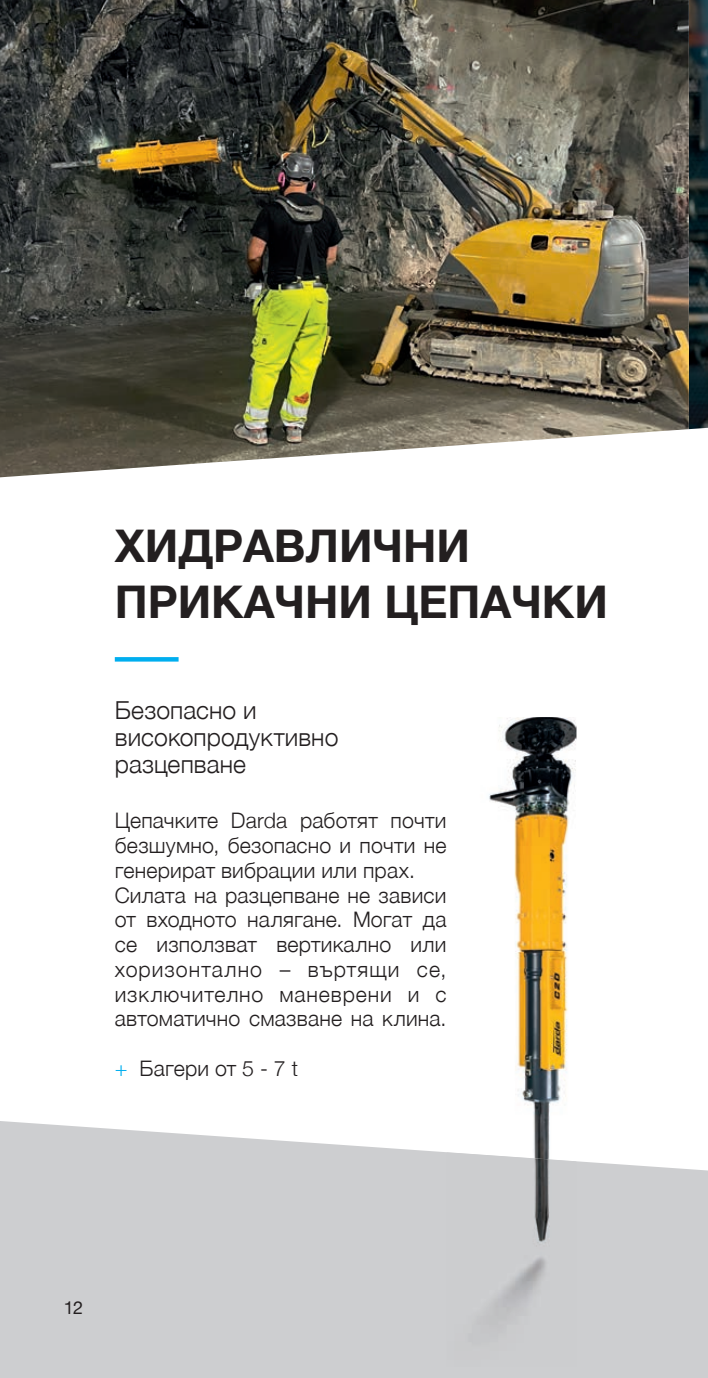
<style>
.page{position:relative;width:708px;height:1378px;background:#fff}
.page>*{position:absolute;margin:0;border:0;box-sizing:border-box;transform-origin:0 0}
.t1{font:700 45px/56.2px "Helvetica Neue";color:#231f20}
.t2{font:300 24.75px/27px "Helvetica Neue";letter-spacing:.005em;color:#231f20}
.t3{font:300 21.38px/24.8px "Helvetica Neue";letter-spacing:.01em;color:#231f20}
.t4{font:18px "Helvetica Neue";color:#231f20}
.s1{color:#00aeef}
</style>
<div class="page">
<svg style="left:0;top:1121px;width:708px;height:257px;background:#d1d2d3"></svg>
<img style="left:689px;top:0;width:19px;height:429px">
<img style="left:0;top:0;width:689px;height:477px">
<img style="left:447px;top:717px;width:129px;height:435px">
<img style="left:447px;top:1152px;width:129px;height:215px">
<svg style="left:115px;top:657px;width:64px;height:4px"></svg>
<h1 class="t1" style="left:115px;top:519px;width:495px">ХИДРАВЛИЧНИ<br>ПРИКАЧНИ ЦЕПАЧКИ</h1>
<p class="t2" style="left:115px;top:695px;width:225px">Безопасно и високопродуктивно разцепване</p>
<p class="t3" style="left:115px;top:806px;width:333px">Цепачките Darda работят почти безшумно, безопасно и почти не генерират вибрации или прах.<br>Силата на разцепване не зависи от входното налягане. Могат да се използват вертикално или хоризонтално – въртящи се, изключително маневрени и с автоматично смазване на клина.</p>
<p class="t3" style="left:115px;top:1054px;width:185px"><span class="s1">+</span> Багери от 5 - 7 t</p>
<p class="t4" style="left:64px;top:1294px;width:21px">12</p>
</div>
